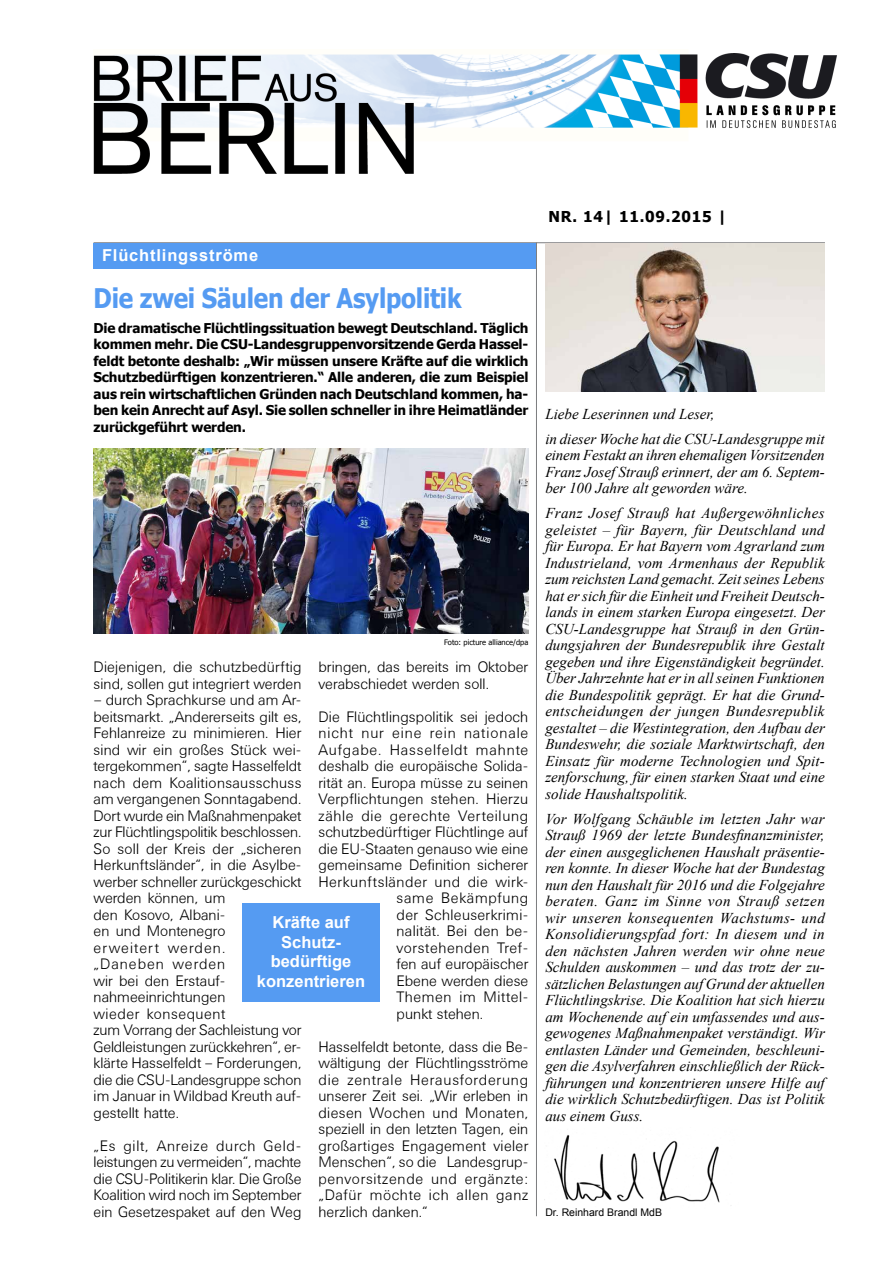
<style>
.page{position:relative;width:893px;height:1263px;background:#fff}
.page>*{position:absolute;margin:0;border:0;box-sizing:border-box;transform-origin:0 0}
._01_BaB_Überschrift{font:700 27px "Tahoma";letter-spacing:-.01em;color:#559bf2;scale:.9 1}
._14_BaB_Zitat_Text{font:700 16.5px/19.5px "Arial";color:#fff;text-align:center}
._01_BaB_Überschrift-2{font:700 16.5px "Arial";letter-spacing:.05em;color:#fff}
._06_BaB_1__Seite{font:italic 15px/16.5px "Times New Roman";color:#000;text-align:justify}
._04_BaB_Fließtext{font:300 15px/16.5px "Univers BSK";color:#000}
._04_BaB_Fließtext-2{font:300 15px "Univers BSK";letter-spacing:.02em;color:#000}
._04_BaB_Fließtext-3{font:300 15px "Univers BSK";letter-spacing:.04em;color:#000}
._04_BaB_Fließtext-4{font:300 15px "Univers BSK";letter-spacing:.035em;color:#000}
._04_BaB_Fließtext-5{font:300 15px "Univers BSK";letter-spacing:.03em;color:#000}
._04_BaB_Fließtext-6{font:300 15px "Univers BSK";letter-spacing:.055em;color:#000}
._04_BaB_Fließtext-7{font:300 15px "Univers BSK";letter-spacing:.05em;color:#000}
._05_BaB_Datum{font:700 15px "Tahoma";letter-spacing:.05em;color:#000}
._03_BaB_Teaser{font:700 13.5px/16.5px "Tahoma";letter-spacing:-.01em;color:#000;text-align:justify}
._07_BaB_Name_MdB{font:10.5px "Arial";color:#000}
._13_BaB_Rechtevermer{font:7.5px "Tahoma";color:#000}
</style>
<div class="page">
<hr style="left:94px;top:242px;width:731px;height:1px;background:#7b7c7e">
<hr style="left:536px;top:242px;width:1px;height:974px;background:#7b7c7e">
<div style="left:94px;top:243px;width:442px;height:25px;background:#559bf2"></div>
<img style="left:94px;top:449px;width:434px;height:184px">
<div style="left:242px;top:904px;width:138px;height:98px;background:#559bf2"></div>
<img style="left:94px;top:53px;width:743px;height:120px">
<img style="left:554px;top:1135px;width:166px;height:68px">
<img style="left:545px;top:243px;width:280px;height:149px">
<p class="_01_BaB_Überschrift-2" style="left:102px;top:244px;width:158px">Flüchtlingsströme</p>
<p class="_01_BaB_Überschrift" style="left:94px;top:279px;width:411px">Die zwei Säulen der Asylpolitik</p>
<p class="_03_BaB_Teaser" style="left:94px;top:319px;width:436px">Die dramatische Flüchtlingssituation bewegt Deutschland. Täglich kommen mehr. Die CSU-Landesgruppenvorsitzende Gerda Hassel&shy;feldt betonte deshalb: „Wir müssen unsere Kräfte auf die wirklich Schutzbedürftigen konzentrieren.“ Alle anderen, die zum Beispiel aus rein wirtschaftlichen Gründen nach Deutschland kommen, ha&shy;ben kein Anrecht auf Asyl. Sie sollen schneller in ihre Heimatländer zurückgeführt werden.</p>
<p class="_13_BaB_Rechtevermer" style="left:444px;top:637px;width:86px">Foto: picture alliance/dpa</p>
<p class="_04_BaB_Fließtext" style="left:318px;top:659px;width:211px">bringen, das bereits im Oktober verabschiedet werden soll.</p>
<p class="_04_BaB_Fließtext" style="left:318px;top:708px;width:211px">Die Flüchtlingspolitik sei jedoch</p>
<p class="_04_BaB_Fließtext-6" style="left:318px;top:725px;width:211px">nicht nur eine rein nationale</p>
<p class="_04_BaB_Fließtext-7" style="left:318px;top:741px;width:211px">Aufgabe. Hasselfeldt mahnte</p>
<p class="_04_BaB_Fließtext" style="left:318px;top:758px;width:211px">deshalb die europäische Solida-</p>
<p class="_04_BaB_Fließtext" style="left:318px;top:774px;width:211px">rität an. Europa müsse zu seinen</p>
<p class="_04_BaB_Fließtext-2" style="left:318px;top:791px;width:211px">Verpflichtungen stehen. Hierzu</p>
<p class="_04_BaB_Fließtext-3" style="left:318px;top:807px;width:211px">zähle die gerechte Verteilung</p>
<p class="_04_BaB_Fließtext" style="left:318px;top:824px;width:211px">schutzbedürftiger Flüchtlinge auf</p>
<p class="_04_BaB_Fließtext" style="left:318px;top:840px;width:211px">die EU-Staaten genauso wie eine</p>
<p class="_04_BaB_Fließtext" style="left:318px;top:857px;width:211px">gemeinsame Definition sicherer</p>
<p class="_04_BaB_Fließtext-5" style="left:318px;top:873px;width:211px">Herkunftsländer und die wirk-</p>
<p class="_04_BaB_Fließtext-3" style="left:397px;top:890px;width:133px">same Bekämpfung</p>
<p class="_04_BaB_Fließtext-2" style="left:397px;top:906px;width:133px">der Schleuserkrimi-</p>
<p class="_04_BaB_Fließtext" style="left:397px;top:923px;width:133px">nalität. Bei den be-</p>
<p class="_04_BaB_Fließtext-4" style="left:397px;top:939px;width:133px">vorstehenden Tref-</p>
<p class="_04_BaB_Fließtext" style="left:397px;top:956px;width:133px">fen auf europäischer</p>
<p class="_04_BaB_Fließtext" style="left:397px;top:972px;width:133px">Ebene werden diese</p>
<p class="_04_BaB_Fließtext-4" style="left:397px;top:989px;width:133px">Themen im Mittel-</p>
<p class="_04_BaB_Fließtext" style="left:397px;top:1005px;width:88px">punkt stehen.</p>
<p class="_04_BaB_Fließtext" style="left:318px;top:1038px;width:211px;text-align:justify">Hasselfeldt betonte, dass die Be&shy;wältigung der Flüchtlingsströme die zentrale Herausforderung unserer Zeit sei. „Wir erleben in diesen Wochen und Monaten, speziell in den letzten Tagen, ein großartiges Engagement vieler Menschen“, so die Landesgrup&shy;penvorsitzende und ergänzte: „Dafür möchte ich allen ganz herzlich danken.“</p>
<p class="_04_BaB_Fließtext" style="left:94px;top:659px;width:210px">Diejenigen, die schutzbedürftig sind, sollen gut integriert werden</p>
<p class="_04_BaB_Fließtext" style="left:94px;top:692px;width:210px">– durch Sprachkurse und am Ar&shy;beitsmarkt. „Andererseits gilt es,<br>Fehlanreize zu minimieren. Hier sind wir ein großes Stück wei&shy;tergekommen“, sagte Hasselfeldt nach dem Koalitionsausschuss am vergangenen Sonntagabend.<br>Dort wurde ein Maßnahmenpaket zur Flüchtlingspolitik beschlossen.<br>So soll der Kreis der „sicheren<br>Herkunftsländer“, in die Asylbe&shy;werber schneller zurückgeschickt werden können, um<br>den Kosovo, Albani-<br>en und Montenegro<br>erweitert werden.<br>„Daneben werden<br>wir bei den Erstauf&shy;nahmeeinrichtungen<br>wieder konsequent<br>zum Vorrang der Sachleistung vor<br>Geldleistungen zurückkehren“, er&shy;klärte Hasselfeldt – Forderungen, die die CSU-Landesgruppe schon im Januar in Wildbad Kreuth auf&shy;gestellt hatte.</p>
<p class="_04_BaB_Fließtext" style="left:94px;top:1137px;width:210px">„Es gilt, Anreize durch Geld&shy;leistungen zu vermeiden“, machte die CSU-Politikerin klar. Die Große<br>Koalition wird noch im September ein Gesetzespaket auf den Weg</p>
<p class="_14_BaB_Zitat_Text" style="left:257px;top:913px;width:110px">Kräfte auf<br>Schutz&shy;bedürftige konzentrieren</p>
<p class="_05_BaB_Datum" style="left:549px;top:206px;width:180px">NR. 14| 11.09.2015 |</p>
<p class="_06_BaB_1__Seite" style="left:545px;top:405px;width:171px">Liebe Leserinnen und Leser,</p>
<p class="_06_BaB_1__Seite" style="left:545px;top:430px;width:281px">in dieser Woche hat die CSU-Landesgruppe mit einem Festakt an ihren ehemaligen Vorsitzenden Franz Josef Strauß erinnert, der am 6. Septem&shy;ber 100 Jahre alt geworden wäre.</p>
<p class="_06_BaB_1__Seite" style="left:545px;top:504px;width:281px">Franz Josef Strauß hat Außergewöhnliches geleistet – für Bayern, für Deutschland und für Europa. Er hat Bayern vom Agrarland zum Industrieland, vom Armenhaus der Republik zum reichsten Land gemacht. Zeit seines Lebens hat er sich für die Einheit und Freiheit Deutsch&shy;lands in einem starken Europa eingesetzt. Der CSU-Landesgruppe hat Strauß in den Grün&shy;dungsjahren der Bundesrepublik ihre Gestalt gegeben und ihre Eigenständigkeit begründet.<br>Über Jahrzehnte hat er in all seinen Funktionen die Bundespolitik geprägt. Er hat die Grund&shy;entscheidungen der jungen Bundesrepublik gestaltet – die Westintegration, den Aufbau der Bundeswehr, die soziale Marktwirtschaft, den Einsatz für moderne Technologien und Spit&shy;zenforschung, für einen starken Staat und eine solide Haushaltspolitik.</p>
<p class="_06_BaB_1__Seite" style="left:545px;top:810px;width:281px">Vor Wolfgang Schäuble im letzten Jahr war Strauß 1969 der letzte Bundesfinanzminister, der einen ausgeglichenen Haushalt präsentie&shy;ren konnte. In dieser Woche hat der Bundestag nun den Haushalt für 2016 und die Folgejahre beraten. Ganz im Sinne von Strauß setzen wir unseren konsequenten Wachstums- und Konsolidierungspfad fort: In diesem und in den nächsten Jahren werden wir ohne neue Schulden auskommen – und das trotz der zu&shy;sätzlichen Belastungen auf Grund der aktuellen Flüchtlingskrise. Die Koalition hat sich hierzu am Wochenende auf ein umfassendes und aus&shy;gewogenes Maßnahmenpaket verständigt. Wir entlasten Länder und Gemeinden, beschleuni&shy;gen die Asylverfahren einschließlich der Rück&shy;führungen und konzentrieren unsere Hilfe auf die wirklich Schutzbedürftigen. Das ist Politik aus einem Guss.</p>
<p class="_07_BaB_Name_MdB" style="left:545px;top:1205px;width:118px">Dr. Reinhard Brandl MdB</p>
</div>
